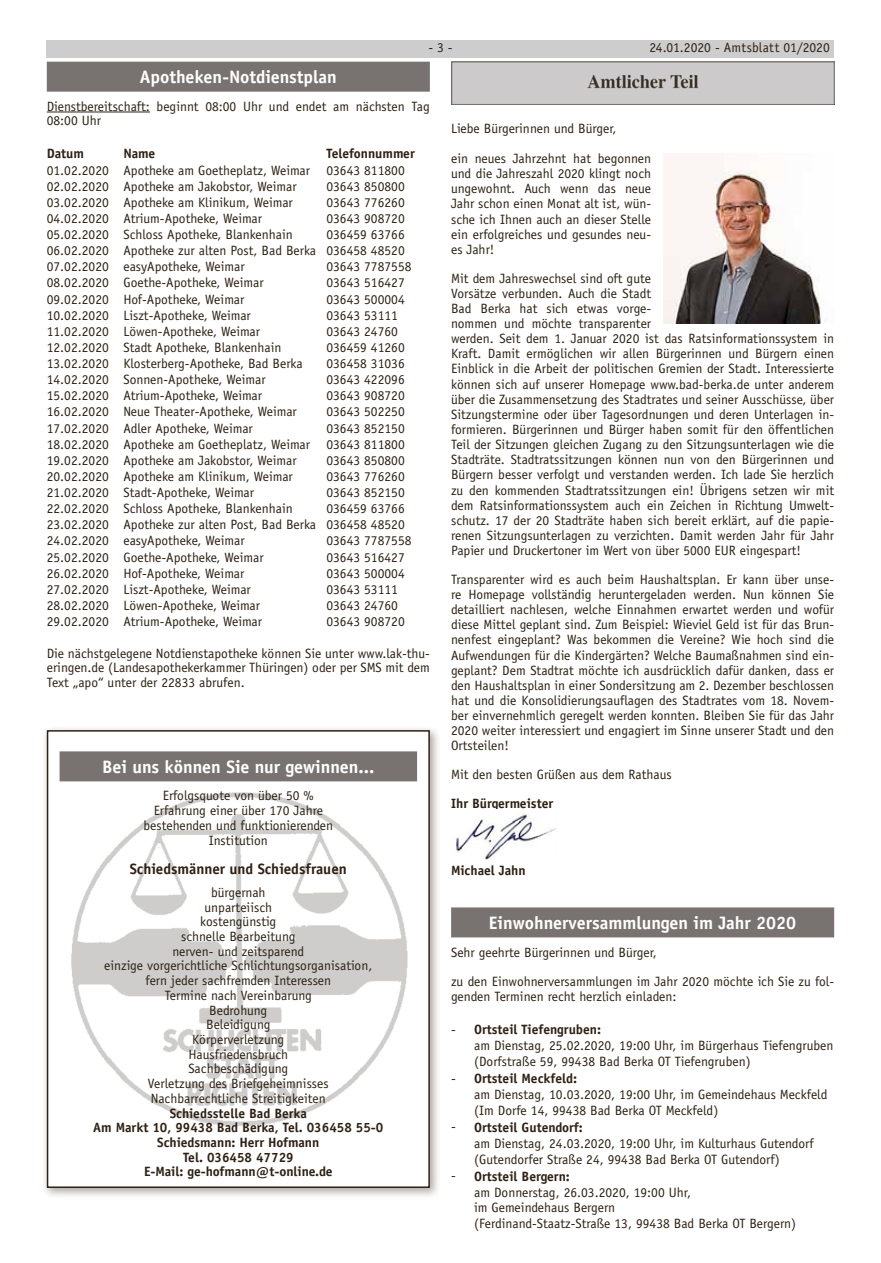
<style>
.page{position:relative;width:881px;height:1263px;background:#fff}
.page>*{position:absolute;margin:0;border:0;box-sizing:border-box;transform-origin:0 0}
.t1{font:700 18px "Officina Sans LT";color:#fff}
.t2{font:700 15px "Officina Sans LT";color:#2e2113}
.t3{font:13.5px/15.1px "Officina Sans LT";color:#2e2113}
.t4{font:700 13.5px/14.7px "Officina Sans LT";color:#2e2113;text-align:center}
.s1{font-weight:700}
</style>
<div class="page">
<div style="left:47px;top:40px;width:786px;height:17px;background:#cecdcd"></div>
<div style="left:451px;top:907px;width:382px;height:30px;background:#787370"></div>
<img style="left:451px;top:62px;width:382px;height:43px">
<img style="left:451px;top:812px;width:105px;height:48px">
<img style="left:663px;top:153px;width:162px;height:170px">
<div style="left:47px;top:62px;width:382px;height:30px;background:#787370"></div>
<hr style="left:47px;top:112px;width:103px;height:1px;background:#2e2113">
<div style="left:42px;top:725px;width:399px;height:474px;background:#2e2113;opacity:.4"></div>
<div style="left:48px;top:731px;width:381px;height:456px;background:#fff"></div>
<img style="left:71px;top:792px;width:337px;height:335px">
<div style="left:47px;top:730px;width:382px;height:458px;border:2px solid #2e2113"></div>
<div style="left:60px;top:751px;width:357px;height:30px;background:#787370"></div>
<p class="t3" style="left:428px;top:40px;width:26px">- 3 -</p>
<p class="t3" style="left:649px;top:40px;width:182px">24.01.2020 - Amtsblatt 01/2020</p>
<h1 class="t1" style="left:140px;top:66px;width:198px">Apotheken-Notdienstplan</h1>
<p class="t3" style="left:47px;top:99px;width:384px;line-height:14.7px">Dienstbereitschaft: beginnt 08:00 Uhr und endet am nächsten Tag<br>08:00 Uhr</p>
<p class="t4" style="left:47px;top:146px;width:39px">Datum</p>
<p class="t4" style="left:123px;top:146px;width:33px">Name</p>
<p class="t4" style="left:326px;top:146px;width:90px">Telefonnummer</p>
<p class="t3" style="left:47px;top:162px;width:359px;line-height:16px">01.02.2020 Apotheke am Goetheplatz, Weimar 03643 811800<br>02.02.2020 Apotheke am Jakobstor, Weimar</p>
<p class="t3" style="left:326px;top:179px;width:80px">03643 850800</p>
<p class="t3" style="left:47px;top:195px;width:247px">03.02.2020 Apotheke am Klinikum, Weimar</p>
<p class="t3" style="left:326px;top:195px;width:80px">03643 776260</p>
<p class="t3" style="left:47px;top:211px;width:217px">04.02.2020 Atrium-Apotheke, Weimar</p>
<p class="t3" style="left:326px;top:211px;width:80px">03643 908720</p>
<p class="t3" style="left:47px;top:227px;width:247px">05.02.2020 Schloss Apotheke, Blankenhain</p>
<p class="t3" style="left:47px;top:226px;width:359px;line-height:16px;text-align:justify;text-indent:279px">036459 63766<br>06.02.2020 Apotheke zur alten Post, Bad Berka 036458 48520<br>07.02.2020 easyApotheke, Weimar</p>
<p class="t3" style="left:326px;top:259px;width:86px">03643 7787558</p>
<p class="t3" style="left:47px;top:275px;width:218px">08.02.2020 Goethe-Apotheke, Weimar</p>
<p class="t3" style="left:326px;top:275px;width:80px">03643 516427</p>
<p class="t3" style="left:47px;top:291px;width:199px">09.02.2020 Hof-Apotheke, Weimar</p>
<p class="t3" style="left:326px;top:291px;width:80px">03643 500004</p>
<p class="t3" style="left:47px;top:308px;width:205px">10.02.2020 Liszt-Apotheke, Weimar</p>
<p class="t3" style="left:326px;top:308px;width:73px">03643 53111</p>
<p class="t3" style="left:47px;top:324px;width:215px">11.02.2020 Löwen-Apotheke, Weimar</p>
<p class="t3" style="left:326px;top:324px;width:73px">03643 24760</p>
<p class="t3" style="left:47px;top:340px;width:236px">12.02.2020 Stadt Apotheke, Blankenhain</p>
<p class="t3" style="left:326px;top:340px;width:80px">036459 41260</p>
<p class="t3" style="left:47px;top:356px;width:257px">13.02.2020 Klosterberg-Apotheke, Bad Berka</p>
<p class="t3" style="left:326px;top:356px;width:80px">036458 31036</p>
<p class="t3" style="left:47px;top:372px;width:220px">14.02.2020 Sonnen-Apotheke, Weimar</p>
<p class="t3" style="left:326px;top:372px;width:80px">03643 422096</p>
<p class="t3" style="left:47px;top:388px;width:217px">15.02.2020 Atrium-Apotheke, Weimar</p>
<p class="t3" style="left:326px;top:388px;width:80px">03643 908720</p>
<p class="t3" style="left:47px;top:404px;width:251px">16.02.2020 Neue Theater-Apotheke, Weimar</p>
<p class="t3" style="left:326px;top:404px;width:80px">03643 502250</p>
<p class="t3" style="left:47px;top:420px;width:207px">17.02.2020 Adler Apotheke, Weimar</p>
<p class="t3" style="left:47px;top:420px;width:359px;line-height:16px;text-align:justify;text-indent:279px">03643 852150<br>18.02.2020 Apotheke am Goetheplatz, Weimar 03643 811800<br>19.02.2020 Apotheke am Jakobstor, Weimar</p>
<p class="t3" style="left:326px;top:453px;width:80px">03643 850800</p>
<p class="t3" style="left:47px;top:469px;width:247px">20.02.2020 Apotheke am Klinikum, Weimar</p>
<p class="t3" style="left:326px;top:469px;width:80px">03643 776260</p>
<p class="t3" style="left:47px;top:485px;width:209px">21.02.2020 Stadt-Apotheke, Weimar</p>
<p class="t3" style="left:326px;top:485px;width:80px">03643 852150</p>
<p class="t3" style="left:47px;top:501px;width:247px">22.02.2020 Schloss Apotheke, Blankenhain</p>
<p class="t3" style="left:47px;top:501px;width:359px;line-height:16px;text-align:justify;text-indent:279px">036459 63766<br>23.02.2020 Apotheke zur alten Post, Bad Berka 036458 48520<br>24.02.2020 easyApotheke, Weimar</p>
<p class="t3" style="left:326px;top:533px;width:86px">03643 7787558</p>
<p class="t3" style="left:47px;top:549px;width:218px">25.02.2020 Goethe-Apotheke, Weimar</p>
<p class="t3" style="left:326px;top:549px;width:80px">03643 516427</p>
<p class="t3" style="left:47px;top:565px;width:199px">26.02.2020 Hof-Apotheke, Weimar</p>
<p class="t3" style="left:326px;top:565px;width:80px">03643 500004</p>
<p class="t3" style="left:47px;top:582px;width:205px">27.02.2020 Liszt-Apotheke, Weimar</p>
<p class="t3" style="left:326px;top:582px;width:73px">03643 53111</p>
<p class="t3" style="left:47px;top:598px;width:215px">28.02.2020 Löwen-Apotheke, Weimar</p>
<p class="t3" style="left:326px;top:598px;width:73px">03643 24760</p>
<p class="t3" style="left:47px;top:614px;width:217px">29.02.2020 Atrium-Apotheke, Weimar</p>
<p class="t3" style="left:326px;top:614px;width:80px">03643 908720</p>
<p class="t3" style="left:47px;top:646px;width:384px;line-height:14.7px;text-align:justify">Die nächstgelegene Notdienstapotheke können Sie unter www.lak-thu&shy;eringen.de (Landesapothekerkammer Thüringen) oder per SMS mit dem Text „apo“ unter der 22833 abrufen.</p>
<h1 class="t1" style="left:102px;top:755px;width:274px">Bei uns können Sie nur gewinnen...</h1>
<p class="t3" style="left:143px;top:788px;width:191px;line-height:14.7px;text-align:center">Erfolgsquote von über 50 %<br>Erfahrung einer über 170 Jahre bestehenden und funktionierenden<br>Institution</p>
<p class="t2" style="left:130px;top:859px;width:218px">Schiedsmänner und Schiedsfrauen</p>
<p class="t3" style="left:104px;top:885px;width:269px;line-height:14.7px;text-align:center">bürgernah<br>unparteiisch<br>kostengünstig<br>schnelle Bearbeitung<br>nerven- und zeitsparend<br>einzige vorgerichtliche Schlichtungsorganisation, fern jeder sachfremden Interessen<br>Termine nach Vereinbarung<br>Bedrohung<br>Beleidigung<br>Körperverletzung<br>Hausfriedensbruch<br>Sachbeschädigung<br>Verletzung des Briefgeheimnisses<br>Nachbarrechtliche Streitigkeiten</p>
<p class="t4" style="left:93px;top:1105px;width:291px">Schiedsstelle Bad Berka<br>Am Markt 10, 99438 Bad Berka, Tel. 036458 55-0<br>Schiedsmann: Herr Hofmann<br>Tel. 036458 47729<br>E-Mail: ge-hofmann@t-online.de</p>
<p class="t3" style="left:451px;top:121px;width:167px">Liebe Bürgerinnen und Bürger,</p>
<p class="t3" style="left:451px;top:151px;width:201px;text-align:justify">ein neues Jahrzehnt hat begonnen und die Jahreszahl 2020 klingt noch ungewohnt. Auch wenn das neue Jahr schon einen Monat alt ist, wün&shy;sche ich Ihnen auch an dieser Stelle ein erfolgreiches und gesundes neu&shy;es Jahr!</p>
<p class="t3" style="left:451px;top:270px;width:384px">Mit dem Jahreswechsel sind oft gute<br>Vorsätze verbunden. Auch die Stadt<br>Bad Berka hat sich etwas vorge-<br>nommen und möchte transparenter<br>werden. Seit dem 1. Januar 2020 ist das Ratsinformationssystem in Kraft. Damit ermöglichen wir allen Bürgerinnen und Bürgern einen Einblick in die Arbeit der politischen Gremien der Stadt. Interessierte können sich auf unserer Homepage www.bad-berka.de unter anderem über die Zusammensetzung des Stadtrates und seiner Ausschüsse, über Sitzungstermine oder über Tagesordnungen und deren Unterlagen in&shy;formieren. Bürgerinnen und Bürger haben somit für den öffentlichen Teil der Sitzungen gleichen Zugang zu den Sitzungsunterlagen wie die Stadträte. Stadtratssitzungen können nun von den Bürgerinnen und Bürgern besser verfolgt und verstanden werden. Ich lade Sie herzlich zu den kommenden Stadtratssitzungen ein! Übrigens setzen wir mit dem Ratsinformationssystem auch ein Zeichen in Richtung Umwelt&shy;schutz. 17 der 20 Stadträte haben sich bereit erklärt, auf die papie&shy;renen Sitzungsunterlagen zu verzichten. Damit werden Jahr für Jahr Papier und Druckertoner im Wert von über 5000 EUR eingespart!</p>
<p class="t3" style="left:451px;top:572px;width:384px;text-align:justify">Transparenter wird es auch beim Haushaltsplan. Er kann über unse&shy;re Homepage vollständig heruntergeladen werden. Nun können Sie detailliert nachlesen, welche Einnahmen erwartet werden und wofür diese Mittel geplant sind. Zum Beispiel: Wieviel Geld ist für das Brun&shy;nenfest eingeplant? Was bekommen die Vereine? Wie hoch sind die Aufwendungen für die Kindergärten? Welche Baumaßnahmen sind ein&shy;geplant? Dem Stadtrat möchte ich ausdrücklich dafür danken, dass er den Haushaltsplan in einer Sondersitzung am 2. Dezember beschlossen hat und die Konsolidierungsauflagen des Stadtrates vom 18. Novem&shy;ber einvernehmlich geregelt werden konnten. Bleiben Sie für das Jahr 2020 weiter interessiert und engagiert im Sinne unserer Stadt und den Ortsteilen!</p>
<p class="t3" style="left:451px;top:767px;width:222px">Mit den besten Grüßen aus dem Rathaus</p>
<p class="t4" style="left:451px;top:796px;width:104px">Ihr Bürgermeister</p>
<p class="t4" style="left:451px;top:863px;width:76px">Michael Jahn</p>
<h1 class="t1" style="left:489px;top:911px;width:309px">Einwohnerversammlungen im Jahr 2020</h1>
<p class="t3" style="left:451px;top:938px;width:384px;line-height:28.7px">Sehr geehrte Bürgerinnen und Bürger,<br>zu den Einwohnerversammlungen im Jahr 2020 möchte ich Sie zu fol-</p>
<p class="t3" style="left:451px;top:988px;width:227px">genden Terminen recht herzlich einladen:</p>
<p class="t3" style="left:474px;top:1021px;width:361px;line-height:16px;text-indent:-23px">- <span class="s1">Ortsteil Tiefengruben:<br></span>am Dienstag, 25.02.2020, 19:00 Uhr, im Bürgerhaus Tiefengruben (Dorfstraße 59, 99438 Bad Berka OT Tiefengruben)</p>
<p class="t3" style="left:474px;top:1070px;width:355px;line-height:16px;text-indent:-23px">- <span class="s1">Ortsteil Meckfeld:<br></span>am Dienstag, 10.03.2020, 19:00 Uhr, im Gemeindehaus Meckfeld (Im Dorfe 14, 99438 Bad Berka OT Meckfeld)</p>
<p class="t3" style="left:474px;top:1119px;width:341px;line-height:16px;text-indent:-23px">- <span class="s1">Ortsteil Gutendorf:<br></span>am Dienstag, 24.03.2020, 19:00 Uhr, im Kulturhaus Gutendorf (Gutendorfer Straße 24, 99438 Bad Berka OT Gutendorf)</p>
<p class="t3" style="left:474px;top:1168px;width:218px;line-height:16px;text-indent:-23px">- <span class="s1">Ortsteil Bergern:<br></span>am Donnerstag, 26.03.2020, 19:00 Uhr,</p>
<p class="t3" style="left:474px;top:1199px;width:323px;line-height:16px">im Gemeindehaus Bergern<br>(Ferdinand-Staatz-Straße 13, 99438 Bad Berka OT Bergern)</p>
</div>
